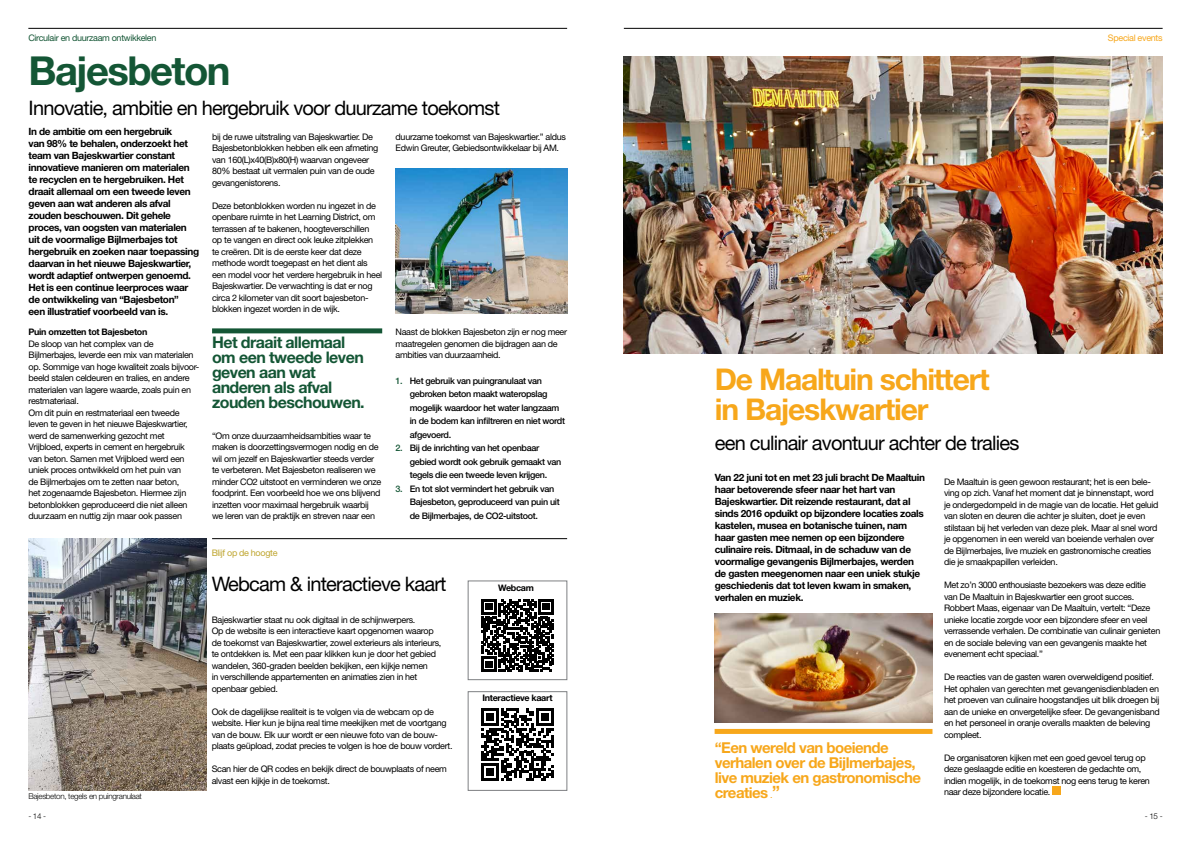
<style>
.page{position:relative;width:1191px;height:842px;background:#fff}
.page>*{position:absolute;margin:0;border:0;box-sizing:border-box;transform-origin:0 0}
.t1{font:700 40px "Helvetica Neue LT Std";letter-spacing:-.04em;color:#145635}
.t2{font:700 30px/30px "Helvetica Neue LT Std";letter-spacing:-.04em;color:#f7a71b}
.t3{font:20px "Helvetica Neue LT Std";letter-spacing:-.04em;color:#000}
.t4{font:700 16px/15px "Helvetica Neue LT Std";letter-spacing:-.035em;color:#145635}
.t5{font:700 15px/15px "Helvetica Neue LT Std";letter-spacing:-.035em;color:#f7a71b}
.t6{font:700 10px/12px "Helvetica Neue LT Std";letter-spacing:-.035em;color:#000}
.t7{font:9px/11.5px "Helvetica Neue LT Std";letter-spacing:-.035em;color:#000}
.t8{font:500 9px/13.5px "Helvetica Neue LT Std";letter-spacing:-.035em;color:#000}
.t9{font:700 9px "Helvetica Neue LT Std";letter-spacing:-.035em;color:#000}
.t10{font:9px "Helvetica Neue LT Std";letter-spacing:-.035em;color:#145635}
.t11{font:9px "Helvetica Neue LT Std";letter-spacing:-.035em;color:#bfa630}
.t12{font:9px "Helvetica Neue LT Std";letter-spacing:-.035em;color:#f7a71b}
.t13{font:300 8px "Helvetica Neue LT Std";letter-spacing:-.035em;color:#000}
.s1{color:#145635}
.s2{font-weight:400;font-size:9px}
.s3{font-size:17px}
</style>
<div class="page">
<img style="left:624px;top:57px;width:538px;height:296px">
<div style="left:1052px;top:786px;width:8px;height:9px;background:#f7a71b"></div>
<hr style="left:28px;top:28px;width:539px;height:1px;background:#000">
<hr style="left:624px;top:28px;width:538px;height:1px;background:#000">
<hr style="left:212px;top:538px;width:355px;height:1px;background:#000">
<div style="left:212px;top:328px;width:170px;height:5px;background:#145635"></div>
<div style="left:714px;top:729px;width:218px;height:5px;background:#f7a71b"></div>
<img style="left:715px;top:613px;width:217px;height:110px">
<svg style="left:481px;top:599px;width:73px;height:73px"></svg>
<div style="left:468px;top:581px;width:99px;height:99px;border:1px solid #7e8083"></div>
<svg style="left:481px;top:708px;width:73px;height:73px"></svg>
<div style="left:468px;top:691px;width:99px;height:100px;border:1px solid #7e8083"></div>
<img style="left:395px;top:168px;width:172px;height:145px">
<img style="left:28px;top:539px;width:178px;height:252px">
<p class="t10" style="left:28px;top:32px;width:130px">Circulair en duurzaam ontwikkelen</p>
<h1 class="t1" style="left:29px;top:46px;width:203px">Bajesbeton</h1>
<h3 class="t3" style="left:29px;top:96px;width:473px">Innovatie, ambitie en hergebruik voor duurzame toekomst</h3>
<p class="t6" style="left:29px;top:125px;width:172px">In de ambitie om een hergebruik<br>van 98% te behalen, onderzoekt het team van Bajeskwartier constant innovatieve manieren om materialen te recyclen en te hergebruiken. Het draait allemaal om een tweede leven geven aan wat anderen als afval zouden beschouwen. Dit gehele proces, van oogsten van materialen uit de voormalige Bijlmerbajes tot hergebruik en zoeken naar toepassing daarvan in het nieuwe Bajeskwartier, wordt adaptief ontwerpen genoemd.<br>Het is een continue leerproces waar de ontwikkeling van “Bajesbeton”<br>een illustratief voorbeeld van is.</p>
<p class="t9" style="left:29px;top:326px;width:120px">Puin omzetten tot Bajesbeton</p>
<p class="t7" style="left:29px;top:337px;width:172px">De sloop van het complex van de Bijlmerbajes, leverde een mix van materialen op. Sommige van hoge kwaliteit zoals bijvoor&shy;beeld stalen celdeuren en tralies, en andere materialen van lagere waarde, zoals puin en restmateriaal.<br>Om dit puin en restmateriaal een tweede leven te geven in het nieuwe Bajeskwartier, werd de samenwerking gezocht met Vrijbloed, experts in cement en hergebruik van beton. Samen met Vrijbloed werd een uniek proces ontwikkeld om het puin van<br>de Bijlmerbajes om te zetten naar beton,<br>het zogenaamde Bajesbeton. Hiermee zijn betonblokken geproduceerd die niet alleen duurzaam en nuttig zijn maar ook passen</p>
<p class="t13" style="left:28px;top:792px;width:115px">Bajesbeton, tegels en puingranulaat</p>
<p class="t7" style="left:212px;top:130px;width:168px">bij de ruwe uitstraling van Bajeskwartier. De Bajesbetonblokken hebben elk een afmeting van 160(L)x40(B)x80(H) waarvan ongeveer 80% bestaat uit vermalen puin van de oude gevangenistorens.</p>
<p class="t7" style="left:212px;top:199px;width:172px">Deze betonblokken worden nu ingezet in de openbare ruimte in het Learning District, om terrassen af te bakenen, hoogteverschillen<br>op te vangen en direct ook leuke zitplekken te creëren. Dit is de eerste keer dat deze methode wordt toegepast en het dient als een model voor het verdere hergebruik in heel Bajeskwartier. De verwachting is dat er nog circa 2 kilometer van dit soort bajesbeton&shy;blokken ingezet worden in de wijk.</p>
<h3 class="t4" style="left:212px;top:334px;width:154px">Het draait allemaal om een tweede leven geven aan wat anderen als afval zouden beschouwen.</h3>
<p class="t7" style="left:212px;top:429px;width:171px">“Om onze duurzaamheidsambities waar te maken is doorzettingsvermogen nodig en de wil om jezelf en Bajeskwartier steeds verder te verbeteren. Met Bajesbeton realiseren we minder CO2 uitstoot en verminderen we onze foodprint. Een voorbeeld hoe we ons blijvend inzetten voor maximaal hergebruik waarbij we leren van de praktijk en streven naar een</p>
<p class="t7" style="left:395px;top:131px;width:172px">duurzame toekomst van Bajeskwartier.” aldus<br>Edwin Greuter, Gebiedsontwikkelaar bij AM.</p>
<p class="t7" style="left:395px;top:326px;width:173px">Naast de blokken Bajesbeton zijn er nog meer maatregelen genomen die bijdragen aan de ambities van duurzaamheid.</p>
<p class="t8" style="left:410px;top:374px;width:157px;text-indent:-14px"><span class="s1">1.</span> Het gebruik van puingranulaat van gebroken beton maakt wateropslag mogelijk waardoor het water langzaam in de bodem kan infiltreren en niet wordt afgevoerd.</p>
<p class="t8" style="left:410px;top:441px;width:153px;text-indent:-14px"><span class="s1">2.</span> Bij de inrichting van het openbaar gebied wordt ook gebruik gemaakt van tegels die een tweede leven krijgen.</p>
<p class="t8" style="left:410px;top:482px;width:151px;text-indent:-14px"><span class="s1">3.</span> En tot slot vermindert het gebruik van<br>Bajesbeton, geproduceerd van puin uit de Bijlmerbajes, de CO2-uitstoot.</p>
<p class="t11" style="left:212px;top:548px;width:67px">Blijf op de hoogte</p>
<h3 class="t3" style="left:212px;top:571px;width:236px">Webcam &amp; interactieve kaart</h3>
<p class="t7" style="left:212px;top:613px;width:231px">Bajeskwartier staat nu ook digitaal in de schijnwerpers.<br>Op de website is een interactieve kaart opgenomen waarop de toekomst van Bajeskwartier, zowel exterieurs als interieurs, te ontdekken is. Met een paar klikken kun je door het gebied wandelen, 360-graden beelden bekijken, een kijkje nemen<br>in verschillende appartementen en animaties zien in het openbaar gebied.</p>
<p class="t7" style="left:212px;top:705px;width:242px">Ook de dagelijkse realiteit is te volgen via de webcam op de website. Hier kun je bijna real time meekijken met de voortgang van de bouw. Elk uur wordt er een nieuwe foto van de bouw&shy;plaats geüpload, zodat precies te volgen is hoe de bouw vordert.</p>
<p class="t7" style="left:212px;top:763px;width:237px">Scan hier de QR codes en bekijk direct de bouwplaats of neem alvast een kijkje in de toekomst.</p>
<p class="t9" style="left:498px;top:583px;width:37px">Webcam</p>
<p class="t9" style="left:482px;top:693px;width:71px">Interactieve kaart</p>
<p class="t12" style="left:1108px;top:32px;width:56px">Special events</p>
<h2 class="t2" style="left:715px;top:363px;width:276px">De Maaltuin schittert in Bajeskwartier</h2>
<h3 class="t3" style="left:715px;top:431px;width:306px">een culinair avontuur achter de tralies</h3>
<p class="t6" style="left:715px;top:471px;width:212px">Van 22 juni tot en met 23 juli bracht De Maaltuin haar betoverende sfeer naar het hart van Bajeskwartier. Dit reizende restaurant, dat al sinds 2016 opduikt op bijzondere locaties zoals kastelen, musea en botanische tuinen, nam haar gasten mee nemen op een bijzondere culinaire reis. Ditmaal, in de schaduw van de voormalige gevangenis Bijlmerbajes, werden de gasten meegenomen naar een uniek stukje geschiedenis dat tot leven kwam in smaken, verhalen en muziek.</p>
<p class="t7" style="left:944px;top:475px;width:216px">De Maaltuin is geen gewoon restaurant; het is een bele&shy;ving op zich. Vanaf het moment dat je binnenstapt, word je ondergedompeld in de magie van de locatie. Het geluid van sloten en deuren die achter je sluiten, doet je even stilstaan bij het verleden van deze plek. Maar al snel word je opgenomen in een wereld van boeiende verhalen over de Bijlmerbajes, live muziek en gastronomische creaties die je smaakpapillen verleiden.</p>
<p class="t7" style="left:944px;top:579px;width:218px">Met zo’n 3000 enthousiaste bezoekers was deze editie van De Maaltuin in Bajeskwartier een groot succes.<br>Robbert Maas, eigenaar van De Maaltuin, vertelt: “Deze unieke locatie zorgde voor een bijzondere sfeer en veel verrassende verhalen. De combinatie van culinair genieten en de sociale beleving van een gevangenis maakte het evenement echt speciaal.”</p>
<p class="t7" style="left:944px;top:671px;width:217px">De reacties van de gasten waren overweldigend positief.<br>Het ophalen van gerechten met gevangenisdienbladen en het proeven van culinaire hoogstandjes uit blik droegen bij aan de unieke en onvergetelijke sfeer. De gevangenisband en het personeel in oranje overalls maakten de beleving compleet.</p>
<p class="t7" style="left:944px;top:751px;width:207px">De organisatoren kijken met een goed gevoel terug op deze geslaagde editie en koesteren de gedachte om, indien mogelijk, in de toekomst nog eens terug te keren naar deze bijzondere locatie.</p>
<h3 class="t5" style="left:715px;top:740px;width:208px">“Een wereld van boeiende verhalen over de Bijlmerbajes, live muziek en gastronomische creaties <span class="s2">.</span><span class="s3">”</span></h3>
<p class="t13" style="left:28px;top:812px;width:19px">- 14 -</p>
<p class="t13" style="left:1144px;top:812px;width:19px">- 15 -</p>
</div>
